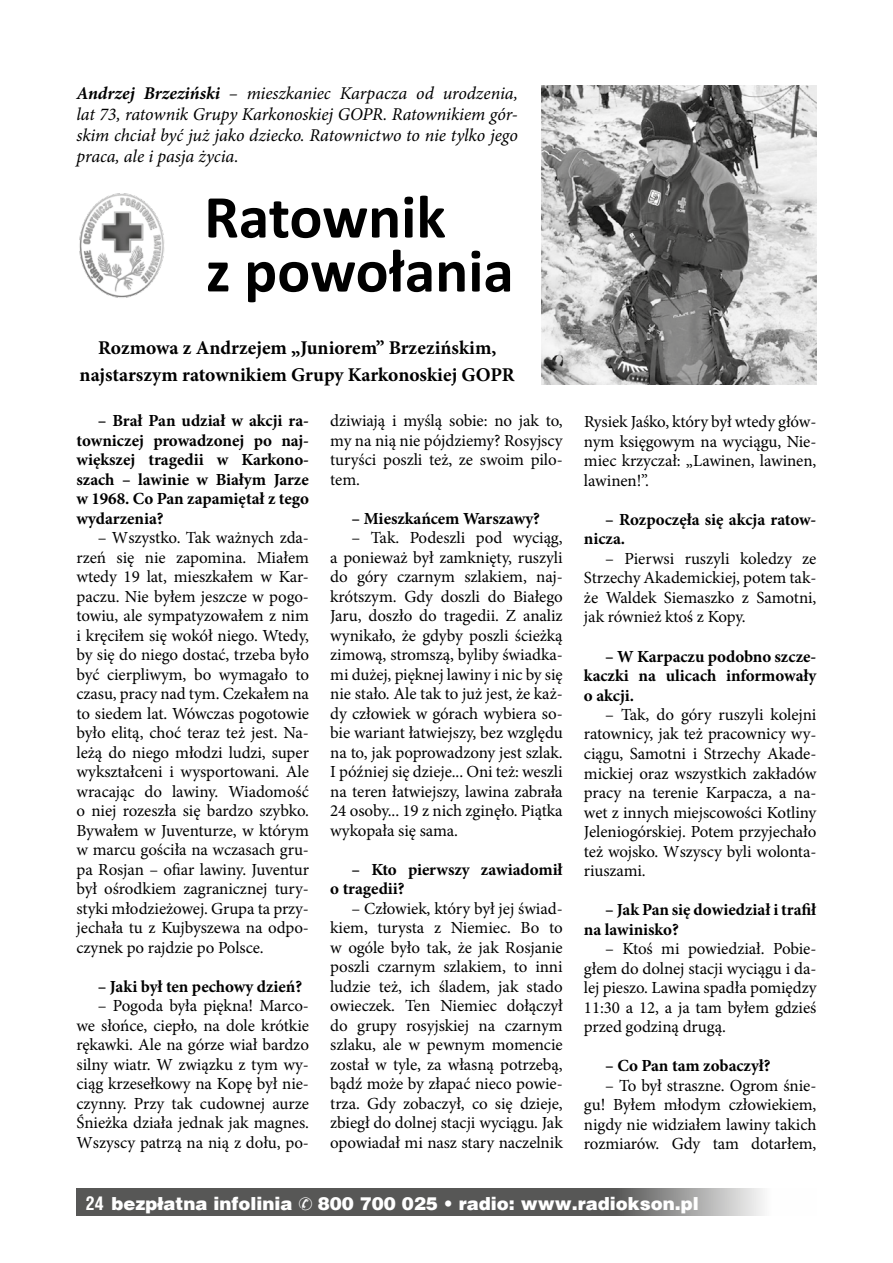
<style>
.page{position:relative;width:893px;height:1263px;background:#fff}
.page>*{position:absolute;margin:0;border:0;box-sizing:border-box;transform-origin:0 0}
.t1{font:700 61.5px/54px "Calibri";color:#000}
.t2{font:700 19.5px/27px "Minion Pro";color:#000;text-align:center}
.t3{font:italic 18px/21px "Minion Pro";letter-spacing:-.005em;color:#000;text-align:justify}
.t4{font:900 18px "Switzerland";color:#fff}
.t5{font:16.95px/19.5px "Minion Pro";letter-spacing:-.005em;color:#000;text-align:justify}
.t6{font:700 16.95px/19.5px "Minion Pro";letter-spacing:-.005em;color:#000}
.s1{font-weight:700}
.s2{font-family:"Switzerland Condensed";font-weight:700}
</style>
<div class="page">
<svg style="left:77px;top:1188px;width:687px;height:28px;background:#686867"></svg>
<img style="left:542px;top:85px;width:274px;height:299px">
<img style="left:79px;top:193px;width:85px;height:105px">
<svg style="left:299px;top:1197px;width:13px;height:13px"></svg>
<p class="t3" style="left:77px;top:83px;width:443px"><span class="s1">Andrzej Brzeziński</span> – mieszkaniec Karpacza od urodzenia, lat 73, ratownik Grupy Karkonoskiej GOPR. Ratownikiem gór&shy;skim chciał być już jako dziecko. Ratownictwo to nie tylko jego praca, ale i pasja życia.</p>
<h1 class="t1" style="left:204px;top:189px;width:311px">Ratownik<br>z powołania</h1>
<p class="t2" style="left:80px;top:334px;width:437px">Rozmowa z Andrzejem „Juniorem” Brzezińskim, najstarszym ratownikiem Grupy Karkonoskiej GOPR</p>
<p class="t6" style="left:77px;top:411px;width:234px;text-align:justify;text-indent:21px">– Brał Pan udział w akcji ra&shy;towniczej prowadzonej po naj&shy;większej tragedii w Karkono&shy;szach – lawinie w Białym Jarze w 1968. Co Pan zapamiętał z tego wydarzenia?</p>
<p class="t5" style="left:77px;top:528px;width:234px;text-indent:21px">– Wszystko. Tak ważnych zda&shy;rzeń się nie zapomina. Miałem wtedy 19 lat, mieszkałem w Kar&shy;paczu. Nie byłem jeszcze w pogo&shy;towiu, ale sympatyzowałem z nim i kręciłem się wokół niego. Wtedy, by się do niego dostać, trzeba było być cierpliwym, bo wymagało to czasu, pracy nad tym. Czekałem na to siedem lat. Wówczas pogotowie było elitą, choć teraz też jest. Na&shy;leżą do niego młodzi ludzi, super wykształceni i wysportowani. Ale wracając do lawiny. Wiadomość o niej rozeszła się bardzo szybko.<br>Bywałem w Juventurze, w którym w marcu gościła na wczasach gru&shy;pa Rosjan – ofiar lawiny. Juventur był ośrodkiem zagranicznej tury&shy;styki młodzieżowej. Grupa ta przy&shy;jechała tu z Kujbyszewa na odpo&shy;czynek po rajdzie po Polsce.</p>
<p class="t6" style="left:98px;top:976px;width:206px">– Jaki był ten pechowy dzień?</p>
<p class="t5" style="left:77px;top:996px;width:234px;text-indent:21px">– Pogoda była piękna! Marco&shy;we słońce, ciepło, na dole krótkie rękawki. Ale na górze wiał bardzo silny wiatr. W związku z tym wy&shy;ciąg krzesełkowy na Kopę był nie&shy;czynny. Przy tak cudownej aurze Śnieżka działa jednak jak magnes.<br>Wszyscy patrzą na nią z dołu, po-</p>
<p class="t5" style="left:330px;top:411px;width:234px">dziwiają i myślą sobie: no jak to, my na nią nie pójdziemy? Rosyjscy turyści poszli też, ze swoim pilo&shy;tem.</p>
<p class="t6" style="left:351px;top:508px;width:190px">– Mieszkańcem Warszawy?</p>
<p class="t5" style="left:330px;top:528px;width:234px;text-indent:21px">– Tak. Podeszli pod wyciąg, a ponieważ był zamknięty, ruszyli do góry czarnym szlakiem, naj&shy;krótszym. Gdy doszli do Białego Jaru, doszło do tragedii. Z analiz wynikało, że gdyby poszli ścieżką zimową, stromszą, byliby świadka&shy;mi dużej, pięknej lawiny i nic by się nie stało. Ale tak to już jest, że każ&shy;dy człowiek w górach wybiera so&shy;bie wariant łatwiejszy, bez względu na to, jak poprowadzony jest szlak.<br>I później się dzieje... Oni też: weszli na teren łatwiejszy, lawina zabrała 24 osoby... 19 z nich zginęło. Piątka wykopała się sama.</p>
<p class="t6" style="left:330px;top:859px;width:234px;text-indent:21px">– Kto pierwszy zawiadomił o tragedii?</p>
<p class="t5" style="left:330px;top:898px;width:234px;text-indent:21px">– Człowiek, który był jej świad&shy;kiem, turysta z Niemiec. Bo to w ogóle było tak, że jak Rosjanie poszli czarnym szlakiem, to inni ludzie też, ich śladem, jak stado owieczek. Ten Niemiec dołączył do grupy rosyjskiej na czarnym szlaku, ale w pewnym momencie został w tyle, za własną potrzebą, bądź może by złapać nieco powie&shy;trza. Gdy zobaczył, co się dzieje, zbiegł do dolnej stacji wyciągu. Jak opowiadał mi nasz stary naczelnik</p>
<p class="t5" style="left:584px;top:412px;width:234px">Rysiek Jaśko, który był wtedy głów&shy;nym księgowym na wyciągu, Nie&shy;miec krzyczał: „Lawinen, lawinen, lawinen!”.</p>
<p class="t6" style="left:584px;top:510px;width:234px;text-indent:21px">– Rozpoczęła się akcja ratow&shy;nicza.</p>
<p class="t5" style="left:584px;top:549px;width:234px;text-indent:21px">– Pierwsi ruszyli koledzy ze Strzechy Akademickiej, potem tak&shy;że Waldek Siemaszko z Samotni, jak również ktoś z Kopy.</p>
<p class="t6" style="left:584px;top:646px;width:234px;text-align:justify;text-indent:21px">– W Karpaczu podobno szcze&shy;kaczki na ulicach informowały o akcji.</p>
<p class="t5" style="left:584px;top:705px;width:234px;text-indent:21px">– Tak, do góry ruszyli kolejni ratownicy, jak też pracownicy wy&shy;ciągu, Samotni i Strzechy Akade&shy;mickiej oraz wszystkich zakładów pracy na terenie Karpacza, a na&shy;wet z innych miejscowości Kotliny Jeleniogórskiej. Potem przyjechało też wojsko. Wszyscy byli wolonta&shy;riuszami.</p>
<p class="t6" style="left:584px;top:900px;width:234px;text-indent:21px">– Jak Pan się dowiedział i trafił na lawinisko?</p>
<p class="t5" style="left:584px;top:939px;width:234px;text-indent:21px">– Ktoś mi powiedział. Pobie&shy;głem do dolnej stacji wyciągu i da&shy;lej pieszo. Lawina spadła pomiędzy 11:30 a 12, a ja tam byłem gdzieś przed godziną drugą.</p>
<p class="t6" style="left:605px;top:1056px;width:167px">– Co Pan tam zobaczył?</p>
<p class="t5" style="left:584px;top:1075px;width:234px;text-indent:21px">– To był straszne. Ogrom śnie&shy;gu! Byłem młodym człowiekiem, nigdy nie widziałem lawiny takich rozmiarów. Gdy tam dotarłem,</p>
<p class="t4" style="left:86px;top:1193px;width:208px"><span class="s2">24</span> bezpłatna infolinia</p>
<p class="t4" style="left:318px;top:1193px;width:383px">800 700 025 • radio: www.radiokson.pl</p>
</div>
